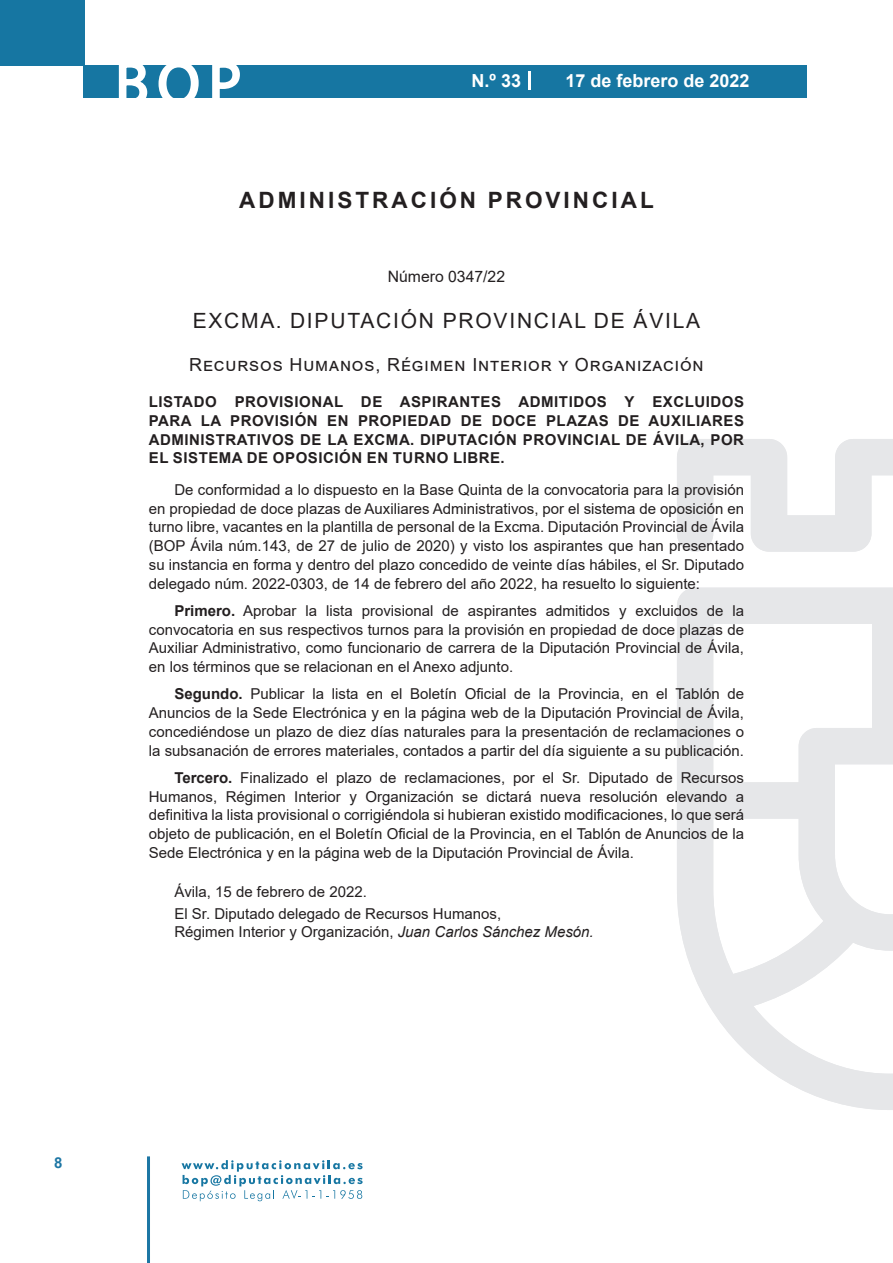
<style>
.page{position:relative;width:893px;height:1263px;background:#fff}
.page>*{position:absolute;margin:0;border:0;box-sizing:border-box;transform-origin:0 0}
.t1{font:500 61.5px "Avant Garde";color:#fff}
.t2{font:700 22.5px "Arial";letter-spacing:.135em;color:#231f20}
.t3{font:21px "Arial";letter-spacing:.085em;color:#231f20}
.t4{font:18px "Arial";letter-spacing:.05em;color:#231f20}
.t5{font:700 18px "Arial";color:#fff}
.t6{font:15.75px "Arial";color:#231f20}
.t7{font:15px/18.8px "Arial";color:#231f20;text-align:justify}
.t8{font:700 15px/18.8px "Arial";letter-spacing:.035em;color:#231f20;text-align:justify}
.t9{font:700 15px "Arial";color:#1d76a4}
.s1{font-weight:700}
.s2{font-style:italic}
</style>
<div class="page">
<div style="left:0;top:0;width:85px;height:65px;background:#1676a2"></div>
<div style="left:84px;top:65px;width:723px;height:33px;background:#1676a2"></div>
<svg style="left:118px;top:65px;width:30px;height:33px"></svg>
<svg style="left:158px;top:65px;width:41px;height:33px"></svg>
<svg style="left:212px;top:65px;width:28px;height:33px"></svg>
<svg style="left:182px;top:1160px;width:181px;height:41px"></svg>
<hr style="left:147px;top:1156px;width:3px;height:107px;background:#1d76a4">
<svg style="left:529px;top:71px;width:2px;height:19px"></svg>
<svg style="left:677px;top:439px;width:216px;height:671px"></svg>
<h1 class="t1" style="left:115px;top:46px;width:128px">BOP</h1>
<p class="t5" style="left:472px;top:68px;width:51px">N.º 33</p>
<p class="t5" style="left:565px;top:68px;width:186px">17 de febrero de 2022</p>
<h2 class="t2" style="left:239px;top:184px;width:416px">ADMINISTRACIÓN PROVINCIAL</h2>
<p class="t6" style="left:388px;top:266px;width:119px">Número 0347/22</p>
<h3 class="t3" style="left:193px;top:307px;width:509px">EXCMA. DIPUTACIÓN PROVINCIAL DE ÁVILA</h3>
<p class="t4" style="left:189px;top:352px;width:516px">Recursos Humanos, Régimen Interior y Organización</p>
<p class="t8" style="left:149px;top:392px;width:597px">LISTADO PROVISIONAL DE ASPIRANTES ADMITIDOS Y EXCLUIDOS PARA LA PROVISIÓN EN PROPIEDAD DE DOCE PLAZAS DE AUXILIARES ADMINISTRATIVOS DE LA EXCMA. DIPUTACIÓN PROVINCIAL DE ÁVILA, POR EL SISTEMA DE OPOSICIÓN EN TURNO LIBRE.</p>
<p class="t7" style="left:149px;top:480px;width:597px;text-indent:26px">De conformidad a lo dispuesto en la Base Quinta de la convocatoria para la provisión en propiedad de doce plazas de Auxiliares Administrativos, por el sistema de oposición en turno libre, vacantes en la plantilla de personal de la Excma. Diputación Provincial de Ávila (BOP Ávila núm.143, de 27 de julio de 2020) y visto los aspirantes que han presentado su instancia en forma y dentro del plazo concedido de veinte días hábiles, el Sr. Diputado delegado núm. 2022-0303, de 14 de febrero del año 2022, ha resuelto lo siguiente:</p>
<p class="t7" style="left:149px;top:601px;width:597px;text-indent:26px"><span class="s1">Primero.</span> Aprobar la lista provisional de aspirantes admitidos y excluidos de la convocatoria en sus respectivos turnos para la provisión en propiedad de doce plazas de Auxiliar Administrativo, como funcionario de carrera de la Diputación Provincial de Ávila, en los términos que se relacionan en el Anexo adjunto.</p>
<p class="t7" style="left:149px;top:684px;width:597px;text-indent:26px"><span class="s1">Segundo.</span> Publicar la lista en el Boletín Oficial de la Provincia, en el Tablón de Anuncios de la Sede Electrónica y en la página web de la Diputación Provincial de Ávila, concediéndose un plazo de diez días naturales para la presentación de reclamaciones o la subsanación de errores materiales, contados a partir del día siguiente a su publicación.</p>
<p class="t7" style="left:149px;top:768px;width:597px;text-indent:26px"><span class="s1">Tercero.</span> Finalizado el plazo de reclamaciones, por el Sr. Diputado de Recursos Humanos, Régimen Interior y Organización se dictará nueva resolución elevando a definitiva la lista provisional o corrigiéndola si hubieran existido modificaciones, lo que será objeto de publicación, en el Boletín Oficial de la Provincia, en el Tablón de Anuncios de la Sede Electrónica y en la página web de la Diputación Provincial de Ávila.</p>
<p class="t7" style="left:174px;top:881px;width:328px;line-height:22.2px">Ávila, 15 de febrero de 2022.<br>El Sr. Diputado delegado de Recursos Humanos,</p>
<p class="t7" style="left:174px;top:923px;width:421px">Régimen Interior y Organización, <span class="s2">Juan Carlos Sánchez Mesón.</span></p>
<p class="t9" style="left:54px;top:1152px;width:10px">8</p>
</div>
